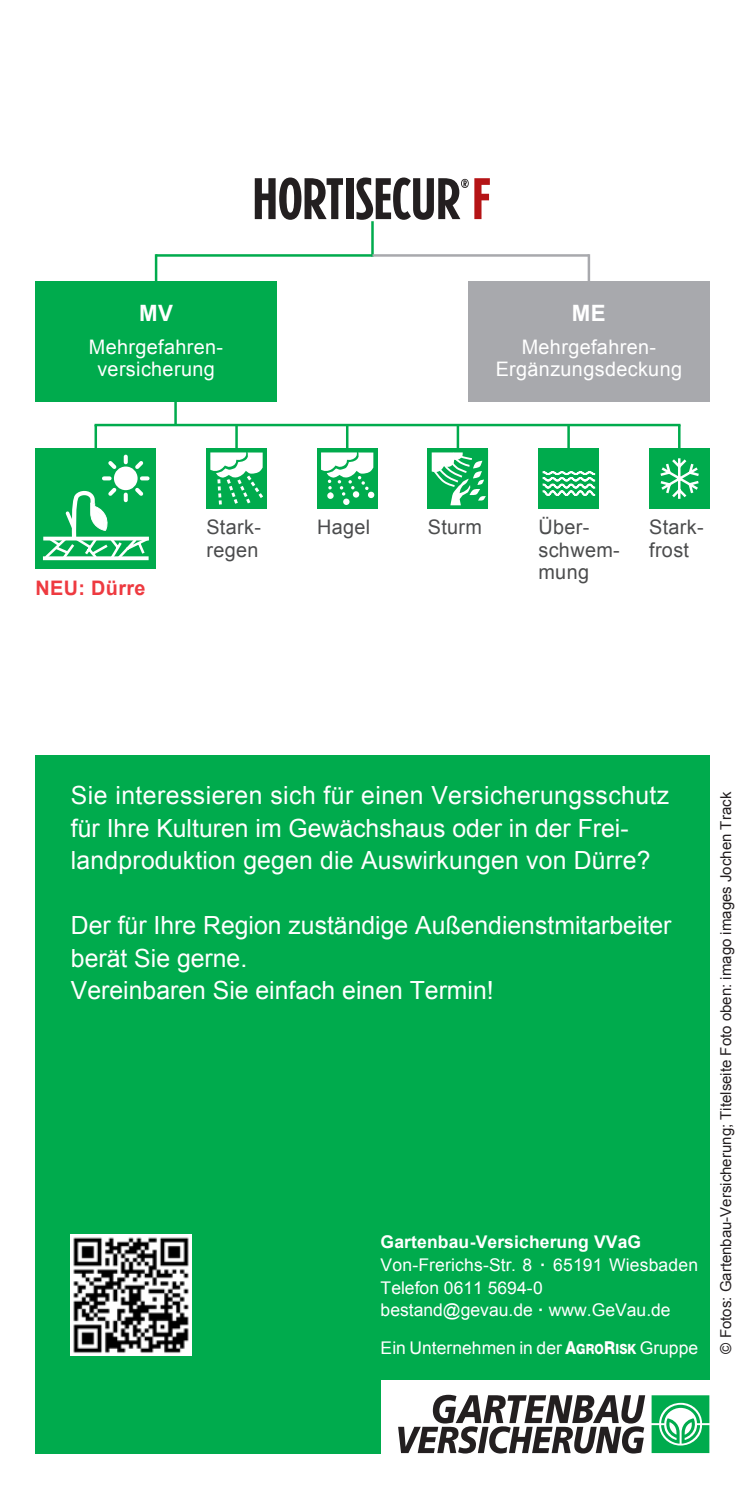
<style>
.page{position:relative;width:745px;height:1489px;background:#fff}
.page>*{position:absolute;margin:0;border:0;box-sizing:border-box;transform-origin:0 0}
.t1{font:25px/32.5px "Arial";color:#fff}
.t2{font:700 22.5px "Arial";color:#fff}
.t3{font:20px "Arial";letter-spacing:.02em;color:#fff}
.t4{font:20px "Arial";letter-spacing:.02em;color:#4b4c4d}
.t5{font:700 20px "Arial";letter-spacing:.02em;color:#ee3a40}
.t6{font:17.5px "Arial";color:#fff}
.t7{font:700 17.5px "Arial";letter-spacing:.005em;color:#fff}
.t8{font:15px "Arial";color:#231f20}
.t9{font:800 14px "Helvetica Neue LT Pro";letter-spacing:.015em;color:#fff;scale:.85 1}
.s1{font-weight:700}
.s2{font-size:17.75px}
</style>
<div class="page">
<hr style="left:371px;top:221px;width:2px;height:36px;background:#00ab4d">
<hr style="left:567px;top:425px;width:2px;height:32px;background:#00ab4d">
<hr style="left:456px;top:425px;width:3px;height:32px;background:#00ab4d">
<hr style="left:94px;top:425px;width:3px;height:32px;background:#00ab4d">
<hr style="left:346px;top:425px;width:2px;height:32px;background:#00ab4d">
<div style="left:35px;top:755px;width:674px;height:698px;background:#00ab4d"></div>
<div style="left:381px;top:1380px;width:328px;height:108px;background:#fff"></div>
<svg style="left:651px;top:1395px;width:58px;height:57px"></svg>
<svg style="left:398px;top:1394px;width:246px;height:59px"></svg>
<hr style="left:587px;top:254px;width:2px;height:71px;background:#a8a9ad">
<hr style="left:372px;top:254px;width:216px;height:3px;background:#a8a9ad">
<hr style="left:156px;top:254px;width:216px;height:3px;background:#00ab4d">
<hr style="left:155px;top:254px;width:2px;height:71px;background:#00ab4d">
<div style="left:427px;top:448px;width:60px;height:60px;background:#00ab4d"></div>
<svg style="left:431px;top:452px;width:54px;height:53px"></svg>
<div style="left:538px;top:448px;width:60px;height:60px;background:#00ab4d"></div>
<svg style="left:542px;top:471px;width:53px;height:25px"></svg>
<div style="left:648px;top:448px;width:61px;height:60px;background:#00ab4d"></div>
<svg style="left:660px;top:458px;width:39px;height:41px"></svg>
<div style="left:317px;top:448px;width:60px;height:60px;background:#00ab4d"></div>
<div style="left:327px;top:492px;width:7px;height:7px;background:#fff;border-radius:50%"></div>
<div style="left:343px;top:498px;width:6px;height:7px;background:#fff;border-radius:50%"></div>
<svg style="left:321px;top:452px;width:52px;height:44px"></svg>
<svg style="left:367px;top:491px;width:7px;height:7px"></svg>
<hr style="left:235px;top:425px;width:3px;height:32px;background:#00ab4d">
<hr style="left:677px;top:425px;width:3px;height:32px;background:#00ab4d">
<hr style="left:174px;top:386px;width:3px;height:38px;background:#00ab4d">
<img style="left:71px;top:1234px;width:120px;height:120px">
<svg style="left:254px;top:177px;width:89px;height:43px"></svg>
<div style="left:346px;top:178px;width:7px;height:41px;background:#231f20"></div>
<svg style="left:356px;top:177px;width:112px;height:43px"></svg>
<svg style="left:474px;top:178px;width:15px;height:41px"></svg>
<div style="left:35px;top:281px;width:241px;height:120px;background:#00ab4d"></div>
<div style="left:468px;top:281px;width:241px;height:120px;background:#a8a9ad"></div>
<div style="left:206px;top:448px;width:60px;height:60px;background:#00ab4d"></div>
<svg style="left:210px;top:452px;width:53px;height:53px"></svg>
<div style="left:35px;top:448px;width:121px;height:121px;background:#00ab4d"></div>
<svg style="left:42px;top:454px;width:108px;height:107px"></svg>
<hr style="left:94px;top:424px;width:586px;height:2px;background:#00ab4d">
<p class="t2" style="left:139px;top:298px;width:35px">MV</p>
<p class="t3" style="left:89px;top:333px;width:136px">Mehrgefahren-</p>
<p class="t3" style="left:97px;top:356px;width:119px">versicherung</p>
<p class="t5" style="left:35px;top:574px;width:111px">NEU: Dürre</p>
<p class="t4" style="left:206px;top:514px;width:56px">Stark-</p>
<p class="t4" style="left:206px;top:536px;width:54px">regen</p>
<p class="t4" style="left:317px;top:514px;width:55px">Hagel</p>
<p class="t2" style="left:571px;top:298px;width:35px">ME</p>
<p class="t3" style="left:521px;top:333px;width:136px">Mehrgefahren-</p>
<p class="t3" style="left:495px;top:356px;width:188px">Ergänzungsdeckung</p>
<p class="t4" style="left:427px;top:514px;width:56px">Sturm</p>
<p class="t4" style="left:538px;top:514px;width:52px">Über-</p>
<p class="t4" style="left:538px;top:536px;width:83px">schwem-</p>
<p class="t4" style="left:538px;top:559px;width:52px">mung</p>
<p class="t4" style="left:648px;top:514px;width:56px">Stark-</p>
<p class="t4" style="left:648px;top:536px;width:41px">frost</p>
<p class="t1" style="left:71px;top:779px;width:599px">Sie interessieren sich für einen Versicherungsschutz für Ihre Kulturen im Gewächshaus oder in der Frei&shy;landproduktion gegen die Auswirkungen von Dürre?</p>
<p class="t1" style="left:71px;top:909px;width:601px">Der für Ihre Region zuständige Außendienstmitarbeiter berät Sie gerne.</p>
<p class="t1" style="left:71px;top:974px;width:424px">Vereinbaren Sie einfach einen Termin!</p>
<p class="t7" style="left:380px;top:1230px;width:262px">Gartenbau-Versicherung VVaG</p>
<p class="t6" style="left:380px;top:1253px;width:319px">Von-Frerichs-Str. 8 <span class="s1">·</span> 65191 Wiesbaden</p>
<p class="t6" style="left:380px;top:1275px;width:164px">Telefon 0611 5694-0</p>
<p class="t6" style="left:380px;top:1298px;width:291px">bestand@gevau.de <span class="s1">·</span> www.GeVau.de</p>
<p class="t6" style="left:380px;top:1335px;width:183px">Ein Unternehmen in der</p>
<p class="t9" style="left:565px;top:1340px;width:85px"><span class="s2">A</span>GRO<span class="s2">R</span>ISK</p>
<p class="t6" style="left:639px;top:1335px;width:60px">Gruppe</p>
<p class="t8" style="left:715px;top:1353px;width:563px;rotate:-90deg">© Fotos: Gartenbau-Versicherung; Titelseite Foto oben: imago images Jochen Track</p>
</div>
